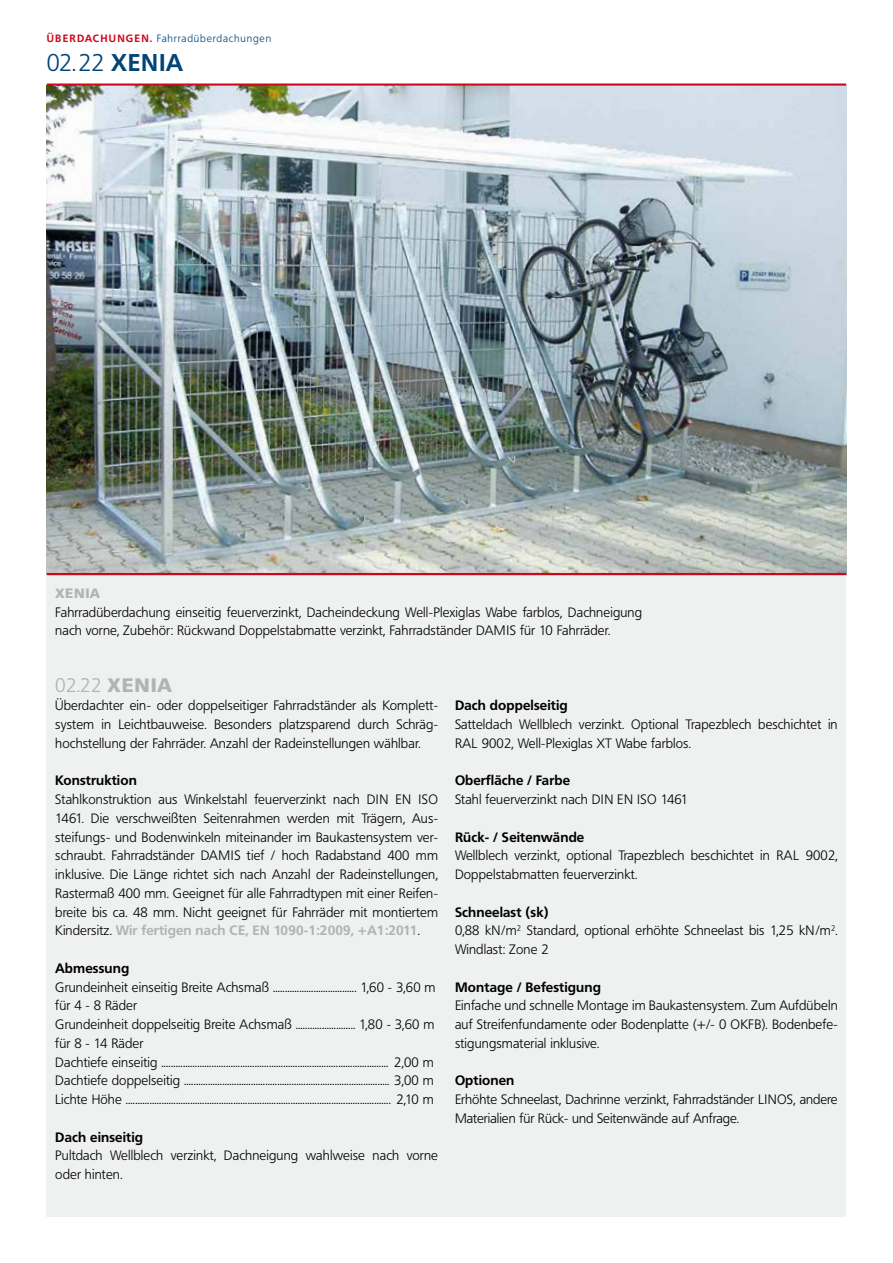
<style>
.page{position:relative;width:893px;height:1263px;background:#fff}
.page>*{position:absolute;margin:0;border:0;box-sizing:border-box;transform-origin:0 0}
.t1{font:300 24px "Frutiger BQ";color:#004576}
.t2{font:300 19.5px "Frutiger BQ";color:#b1b3b4}
.t3{font:300 13.5px/18.8px "Frutiger BQ";letter-spacing:.01em;color:#000}
.t4{font:700 13.5px "Frutiger BQ";letter-spacing:.01em;color:#000}
.t5{font:900 13.5px "Frutiger BQ";letter-spacing:.04em;color:#b1b3b4}
.t6{font:300 10.5px "Frutiger BQ";letter-spacing:.08em;color:#004576}
.s1{font-weight:700;color:#cd071e}
.s2{font-weight:700}
.s3{font-weight:900}
.s4{font-weight:700;color:#b1b3b4}
</style>
<div class="page">
<div style="left:47px;top:85px;width:799px;height:1131px;background:#eff0f0"></div>
<img style="left:47px;top:86px;width:799px;height:487px">
<hr style="left:47px;top:84px;width:799px;height:2px;background:#cd071e">
<hr style="left:47px;top:573px;width:799px;height:2px;background:#cd071e">
<p class="t6" style="left:47px;top:33px;width:226px"><span class="s1">überdachungen-.</span> Fahrradüberdachungen</p>
<h1 class="t1" style="left:47px;top:49px;width:138px">02.22 <span class="s2">xen ia</span></h1>
<p class="t5" style="left:55px;top:585px;width:46px">XENIA</p>
<p class="t3" style="left:55px;top:603px;width:588px">Fahrradüberdachung einseitig feuerverzinkt, Dacheindeckung Well-Plexiglas Wabe farblos, Dachneigung nach vorne, Zubehör: Rückwand Doppelstabmatte verzinkt, Fahrradständer DAM IS für 10 Fahrräder.</p>
<h2 class="t2" style="left:55px;top:673px;width:118px">02.22 <span class="s3">XENIA</span></h2>
<p class="t3" style="left:55px;top:696px;width:384px;text-align:justify">Überdachter ein- oder doppelseitiger Fahrradständer als Komplett&shy;system in Leichtbauweise. Besonders platzsparend durch Schräg&shy;hochstellung der Fahrräder. Anzahl der Radeinstellungen wählbar.</p>
<p class="t4" style="left:55px;top:772px;width:83px">Konstruktion</p>
<p class="t3" style="left:55px;top:790px;width:384px;text-align:justify">Stahlkonstruktion aus Winkelstahl feuerverzinkt nach DIN EN ISO 1461. Die verschweißten Seitenrahmen werden mit Trägern, Aus&shy;steifungs- und Bodenwinkeln miteinander im Baukastensystem ver&shy;schraubt. Fahrradständer Damis tief / hoch Radabstand 400 mm inklusive. Die Länge richtet sich nach Anzahl der Radeinstellungen, Rastermaß 400 mm. Geeignet für alle Fahrradtypen mit einer Reifen&shy;breite bis ca. 48 mm. Nicht geeignet für Fahrräder mit montiertem Kindersitz. <span class="s4">Wir fertigen nach CE, EN 1090-1:2009, +A1:2011</span>.</p>
<p class="t4" style="left:55px;top:960px;width:75px">Abmessung</p>
<p class="t3" style="left:55px;top:978px;width:382px">Grundeinheit einseitig Breite Achsmaß ................................... 1,60 - 3,60 m für 4 - 8 Räder<br>Grundeinheit doppelseitig Breite Achsmaß ......................... 1,80 - 3,60 m für 8 - 14 Räder<br>Dachtiefe einseitig ............................................................................................... 2,00 m Dachtiefe doppelseitig ...................................................................................... 3,00 m Lichte Höhe ............................................................................................................... 2,10 m</p>
<p class="t4" style="left:55px;top:1129px;width:89px">Dach einseitig</p>
<p class="t3" style="left:55px;top:1146px;width:384px">Pultdach Wellblech verzinkt, Dachneigung wahlweise nach vorne oder hinten.</p>
<p class="t4" style="left:455px;top:697px;width:114px">Dach doppelseitig</p>
<p class="t3" style="left:455px;top:715px;width:384px">Satteldach Wellblech verzinkt. Optional Trapezblech beschichtet in<br>RAL 9002, Well-Plexiglas XT Wabe farblos.</p>
<p class="t4" style="left:455px;top:772px;width:116px">Oberfläche / Farbe</p>
<p class="t3" style="left:455px;top:790px;width:235px">Stahl feuerverzinkt nach DIN EN ISO 1461</p>
<p class="t4" style="left:455px;top:829px;width:131px">Rück- / Seitenwände</p>
<p class="t3" style="left:455px;top:846px;width:384px">Wellblech verzinkt, optional Trapezblech beschichtet in RAL 9002,<br>Doppelstabmatten feuerverzinkt.</p>
<p class="t3" style="left:455px;top:903px;width:384px"><span class="s2">Schneelast (sk)<br></span>0,88 kN/m<sup>2</sup> Standard, optional erhöhte Schneelast bis 1,25 kN/m<sup>2</sup>.<br>Windlast: Zone 2</p>
<p class="t4" style="left:455px;top:979px;width:147px">Montage / Befestigung</p>
<p class="t3" style="left:455px;top:996px;width:384px;text-align:justify">Einfache und schnelle Montage im Baukastensystem. Zum Aufdübeln auf Streifenfundamente oder Bodenplatte (+/- 0 OKFB). Bodenbefe&shy;stigungsmaterial inklusive.</p>
<p class="t4" style="left:455px;top:1072px;width:61px">Optionen</p>
<p class="t3" style="left:455px;top:1090px;width:318px">Erhöhte Schneelast, Dachrinne verzinkt, Fahrradständer Linos</p>
<p class="t3" style="left:793px;top:1090px;width:46px">, andere</p>
<p class="t3" style="left:455px;top:1109px;width:286px">Materialien für Rück- und Seitenwände auf Anfrage.</p>
</div>
